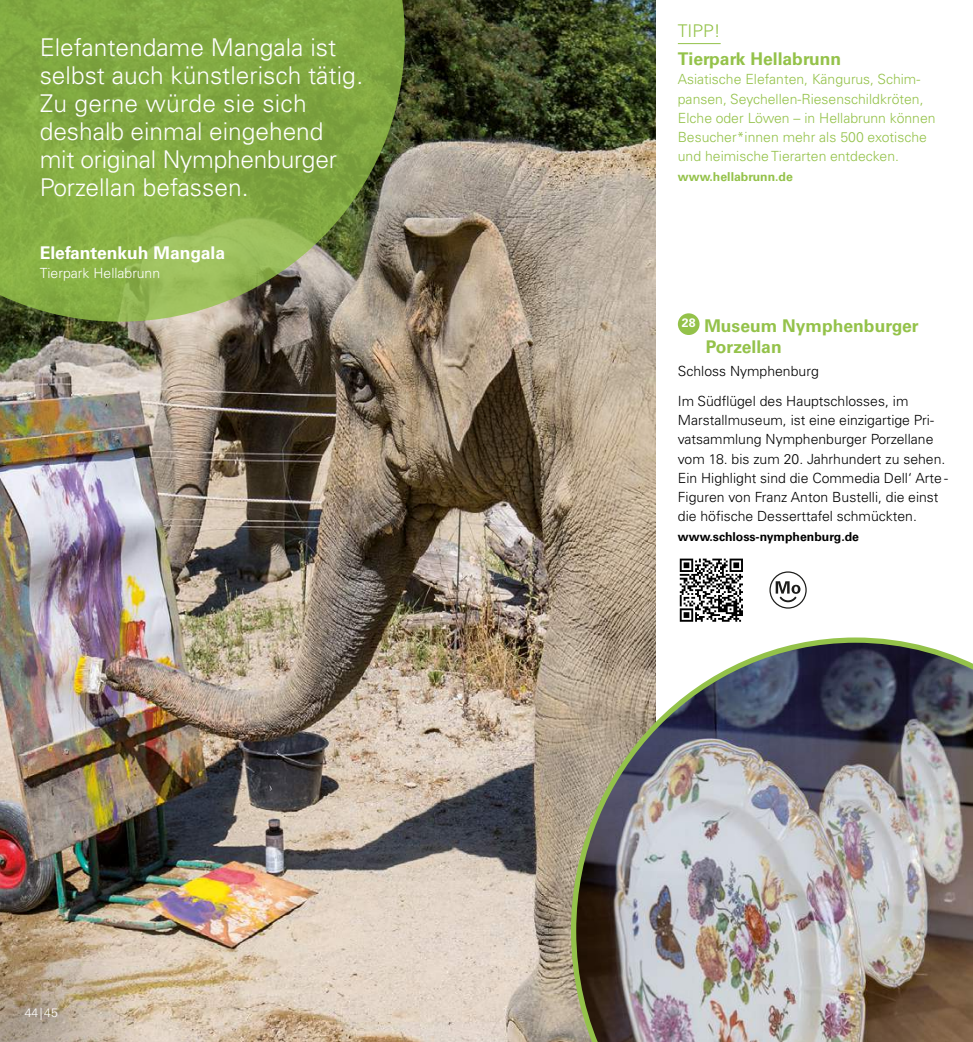
<style>
.page{position:relative;width:973px;height:1042px;background:#fff}
.page>*{position:absolute;margin:0;border:0;box-sizing:border-box;transform-origin:0 0}
.t1{font:300 24.5px/28px "Univers LT Pro 45";color:#fff}
.t2{font:700 17.5px/21px "Univers LT Pro 65";color:#94c24a}
.t3{font:700 17.5px "Univers LT Pro 65";color:#fff}
.t4{font:300 17.5px "Univers LT Pro 45";color:#94c24a}
.t5{font:300 14px/19.2px "Univers LT Pro 45";color:#000}
.t6{font:300 14px/19.2px "Univers LT Pro 45";color:#94c24a}
.t7{font:300 14px "Univers LT Pro 45";color:#fff}
.t8{font:700 12.25px "Univers LT Pro 65";color:#000}
.t9{font:700 12.25px "Univers LT Pro 65";color:#94c24a}
.t10{font:300 12.25px "Univers LT Pro 45";color:#fff}
</style>
<div class="page">
<img style="left:0;top:0;width:655px;height:1042px">
<hr style="left:677px;top:43px;width:43px;height:1px;background:#94c24a">
<svg style="left:0;top:0;width:405px;height:322px;background:#84a549"></svg>
<div style="left:677px;top:313px;width:22px;height:22px;background:#94c24a;border-radius:50%"></div>
<img style="left:568px;top:635px;width:404px;height:407px">
<img style="left:0;top:899px;width:140px;height:143px">
<div style="left:13px;top:995px;width:57px;height:37px;background:#000;opacity:.75"></div>
<svg style="left:742px;top:558px;width:1px;height:58px"></svg>
<svg style="left:679px;top:558px;width:63px;height:64px"></svg>
<div style="left:769px;top:571px;width:37px;height:37px;border:1px solid #1d1d1b;border-radius:50%"></div>
<svg style="left:775px;top:581px;width:25px;height:21px"></svg>
<h1 class="t1" style="left:40px;top:33px;width:325px">Elefantendame Mangala ist selbst auch künstlerisch tätig.<br>Zu gerne würde sie sich deshalb einmal eingehend mit original Nymphenburger<br>Porzellan befassen.</h1>
<p class="t3" style="left:40px;top:241px;width:187px">Elefantenkuh Mangala</p>
<p class="t7" style="left:40px;top:264px;width:122px">Tierpark Hellabrunn</p>
<p class="t10" style="left:25px;top:1005px;width:35px">44|45</p>
<p class="t4" style="left:677px;top:20px;width:44px">TIPP!</p>
<p class="t2" style="left:677px;top:47px;width:165px">Tierpark Hellabrunn</p>
<p class="t6" style="left:677px;top:69px;width:259px">Asiatische Elefanten, Kängurus, Schim&shy;pansen, Seychellen-Riesenschildkröten, Elche oder Löwen – in Hellabrunn können Besucher*innen mehr als 500 exotische und heimische Tierarten entdecken.</p>
<p class="t9" style="left:677px;top:168px;width:116px">www.hellabrunn.de</p>
<p class="t2" style="left:705px;top:314px;width:214px;text-indent:-24px"><sup>28</sup> Museum Nymphenburger<br>Porzellan</p>
<p class="t5" style="left:677px;top:356px;width:232px;line-height:29.8px">Schloss Nymphenburg<br>Im Südflügel des Hauptschlosses, im</p>
<p class="t5" style="left:677px;top:410px;width:272px">Marstallmuseum, ist eine einzigartige Pri&shy;vatsammlung Nymphenburger Porzellane vom 18. bis zum 20. Jahrhundert zu sehen.<br>Ein Highlight sind die Commedia Dell‘ Arte - Figuren von Franz Anton Bustelli, die einst die höfische Desserttafel schmückten.</p>
<p class="t8" style="left:677px;top:528px;width:183px">www.schloss-nymphenburg.de</p>
</div>
